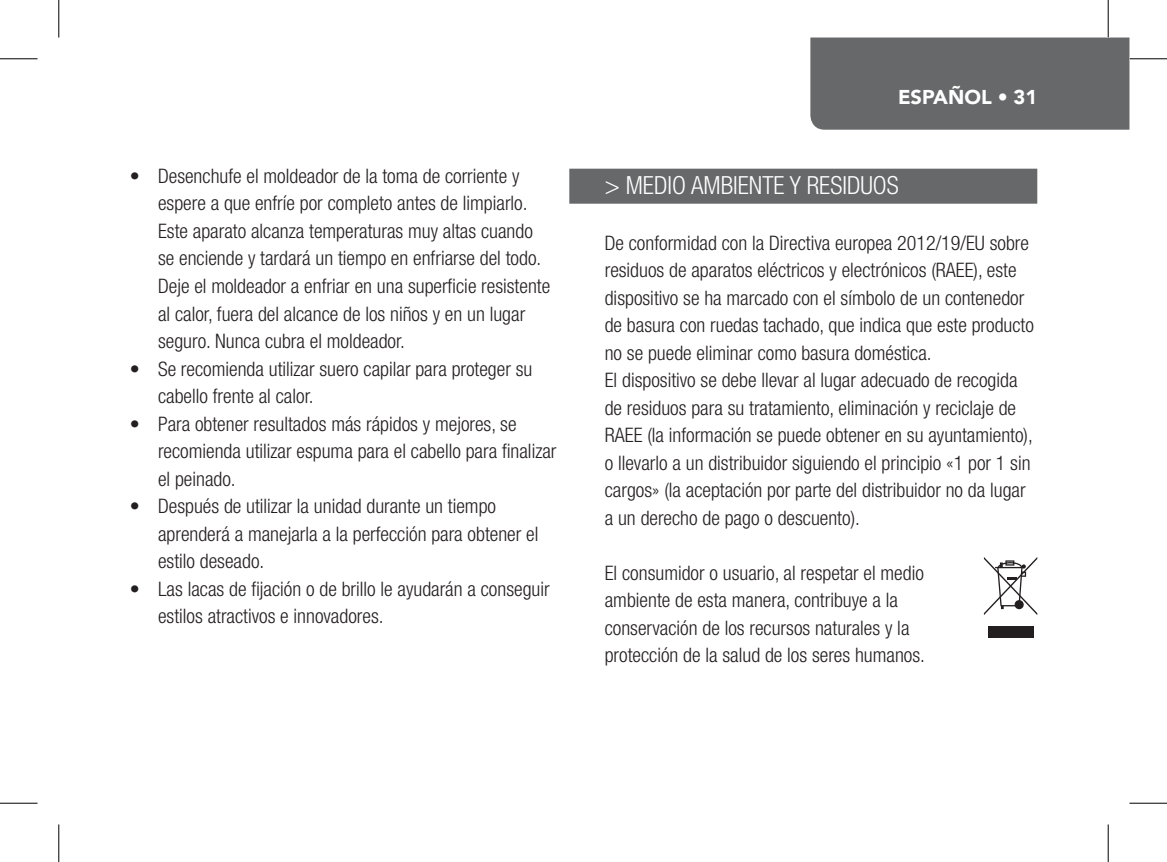
<style>
.page{position:relative;width:1167px;height:862px;background:#fff}
.page>*{position:absolute;margin:0;border:0;box-sizing:border-box;transform-origin:0 0}
.t1{font:300 condensed 25px "Helvetica Neue LT Std";color:#fff}
.t2{font:300 condensed 20px/27.5px "Helvetica Neue LT Std";color:#231f20}
.t3{font:900 20px "Avenir";color:#fff}
</style>
<div class="page">
<div style="left:810px;top:38px;width:319px;height:92px;background:#676869"></div>
<div style="left:569px;top:169px;width:468px;height:35px;background:#676869"></div>
<div style="left:987px;top:626px;width:46px;height:12px;background:#231f20"></div>
<svg style="left:983px;top:557px;width:54px;height:58px"></svg>
<hr style="left:0;top:58px;width:38px;height:1px;background:#000">
<hr style="left:1129px;top:58px;width:37px;height:1px;background:#000">
<hr style="left:0;top:802px;width:38px;height:1px;background:#000">
<hr style="left:1129px;top:802px;width:37px;height:1px;background:#000">
<hr style="left:58px;top:0;width:1px;height:38px;background:#000">
<hr style="left:58px;top:824px;width:1px;height:38px;background:#000">
<hr style="left:1107px;top:0;width:1px;height:38px;background:#000">
<hr style="left:1107px;top:824px;width:1px;height:38px;background:#000">
<p class="t2" style="left:158px;top:162px;width:393px;text-indent:-28px">• Desenchufe el moldeador de la toma de corriente y espere a que enfríe por completo antes de limpiarlo.<br>Este aparato alcanza temperaturas muy altas cuando se enciende y tardará un tiempo en enfriarse del todo.<br>Deje el moldeador a enfriar en una superficie resistente al calor, fuera del alcance de los niños y en un lugar seguro. Nunca cubra el moldeador.</p>
<p class="t2" style="left:158px;top:354px;width:376px;text-indent:-28px">• Se recomienda utilizar suero capilar para proteger su cabello frente al calor.</p>
<p class="t2" style="left:158px;top:409px;width:400px;text-indent:-28px">• Para obtener resultados más rápidos y mejores, se recomienda utilizar espuma para el cabello para finalizar el peinado.</p>
<p class="t2" style="left:158px;top:492px;width:382px;text-indent:-28px">• Después de utilizar la unidad durante un tiempo aprenderá a manejarla a la perfección para obtener el estilo deseado.</p>
<p class="t2" style="left:158px;top:574px;width:393px;text-indent:-28px">• Las lacas de fijación o de brillo le ayudarán a conseguir estilos atractivos e innovadores.</p>
<p class="t3" style="left:897px;top:80px;width:141px">ESPAÑOL • 31</p>
<p class="t1" style="left:604px;top:171px;width:295px">&gt; MEDIO AMBIENTE Y RESIDUOS</p>
<p class="t2" style="left:604px;top:228px;width:430px">De conformidad con la Directiva europea 2012/19/EU sobre residuos de aparatos eléctricos y electrónicos (RAEE), este dispositivo se ha marcado con el símbolo de un contenedor de basura con ruedas tachado, que indica que este producto no se puede eliminar como basura doméstica.<br>El dispositivo se debe llevar al lugar adecuado de recogida de residuos para su tratamiento, eliminación y reciclaje de RAEE (la información se puede obtener en su ayuntamiento), o llevarlo a un distribuidor siguiendo el principio «1 por 1 sin cargos» (la aceptación por parte del distribuidor no da lugar a un derecho de pago o descuento).</p>
<p class="t2" style="left:604px;top:558px;width:322px">El consumidor o usuario, al respetar el medio ambiente de esta manera, contribuye a la conservación de los recursos naturales y la protección de la salud de los seres humanos.</p>
</div>
